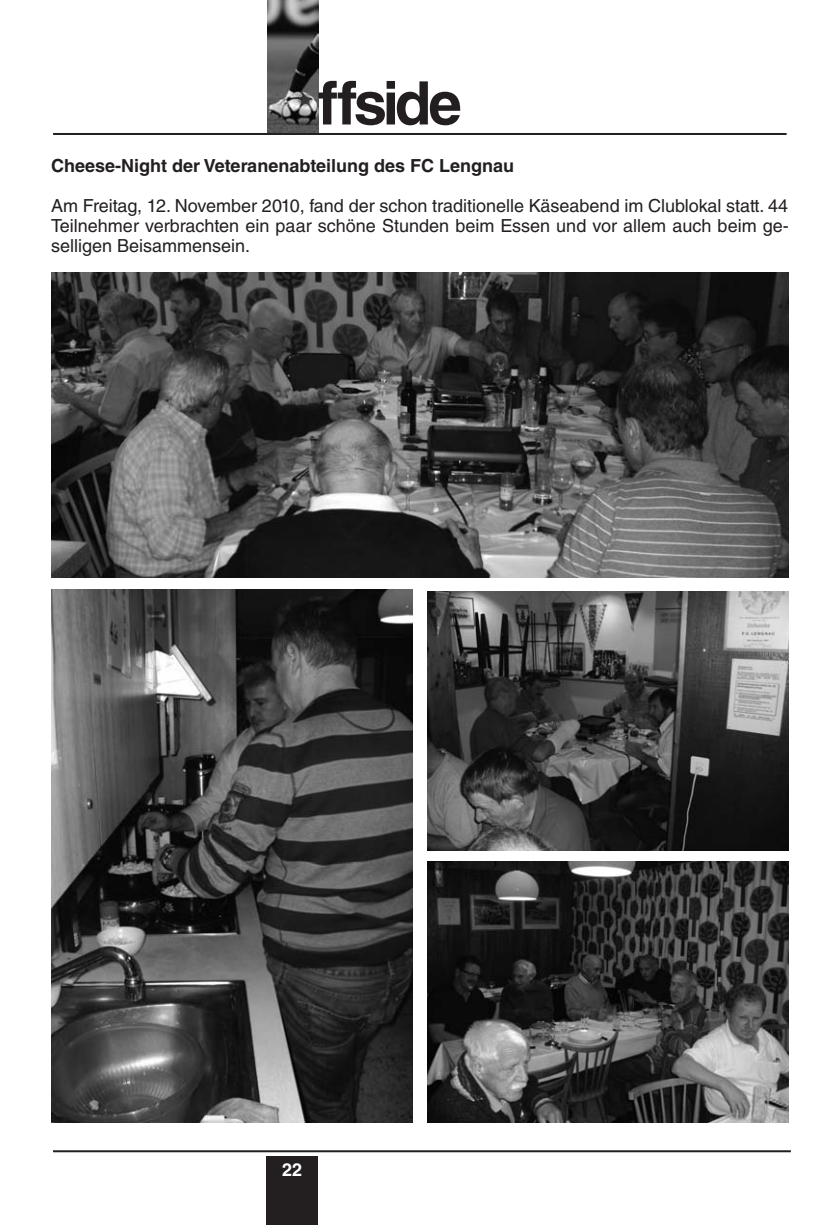
<style>
.page{position:relative;width:840px;height:1225px;background:#fff}
.page>*{position:absolute;margin:0;border:0;box-sizing:border-box;transform-origin:0 0}
.t1{font:700 60px "Helvetica LT Std";letter-spacing:-.055em;color:#231f20}
.t2{font:18px/20px "Helvetica LT Std";color:#231f20;text-align:justify}
.t3{font:700 18px "Helvetica LT Std";color:#231f20}
.t4{font:700 18px "Helvetica LT Std";color:#fff}
</style>
<div class="page">
<div style="left:266px;top:1157px;width:51px;height:68px;background:#231f20"></div>
<hr style="left:53px;top:1150px;width:737px;height:2px;background:#231f20">
<img style="left:267px;top:0;width:51px;height:132px">
<hr style="left:53px;top:133px;width:733px;height:2px;background:#231f20">
<img style="left:51px;top:272px;width:737px;height:305px">
<img style="left:427px;top:591px;width:361px;height:259px">
<img style="left:51px;top:590px;width:361px;height:532px">
<img style="left:427px;top:861px;width:361px;height:261px">
<h1 class="t1" style="left:317px;top:81px;width:145px">ffside</h1>
<p class="t3" style="left:51px;top:159px;width:464px">Cheese-Night der Veteranenabteilung des FC Lengnau</p>
<p class="t2" style="left:51px;top:197px;width:738px">Am Freitag, 12. November 2010, fand der schon traditionelle Käseabend im Clublokal statt. 44<br>Teilnehmer verbrachten ein paar schöne Stunden beim Essen und vor allem auch beim ge&shy;selligen Beisammensein.</p>
<p class="t4" style="left:282px;top:1163px;width:22px">22</p>
</div>
